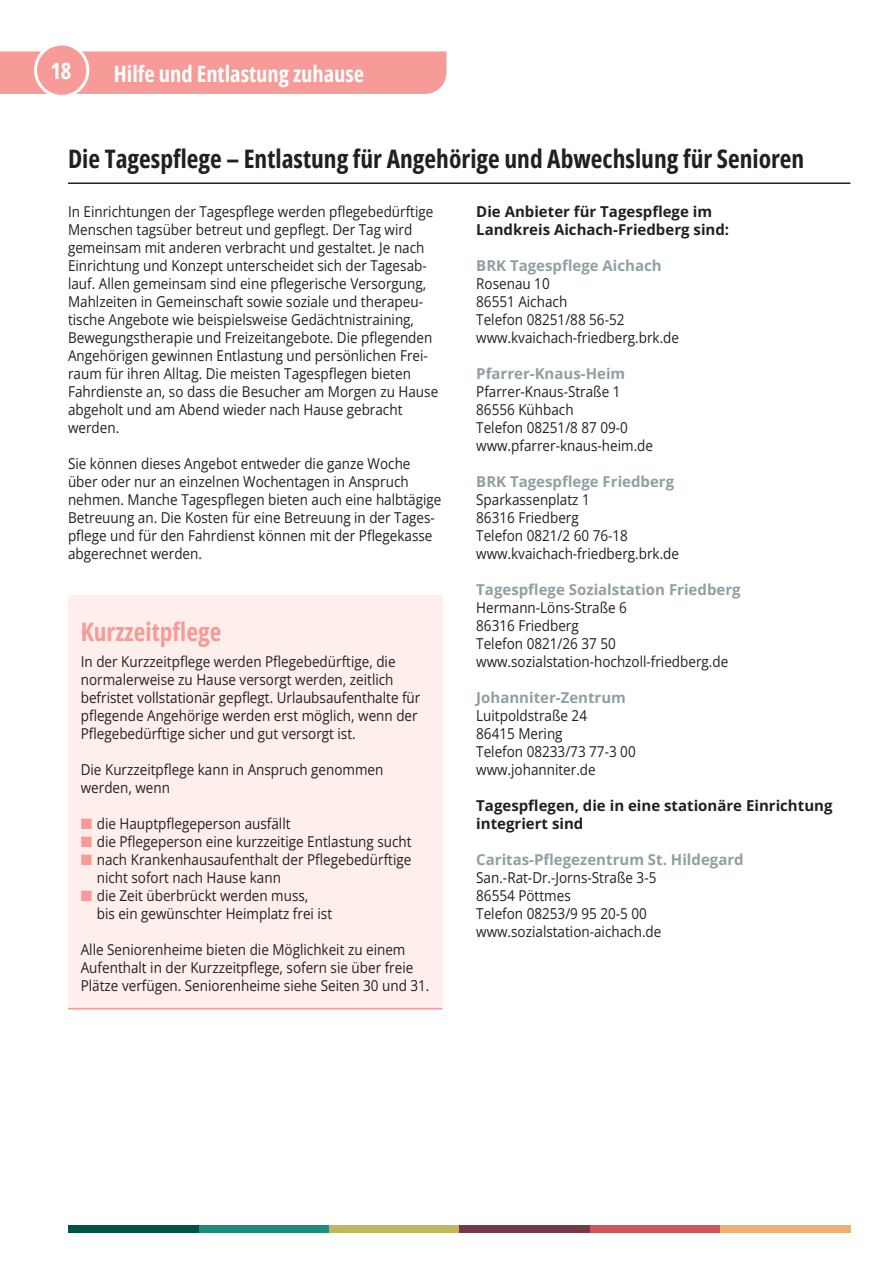
<style>
.page{position:relative;width:893px;height:1263px;background:#fff}
.page>*{position:absolute;margin:0;border:0;box-sizing:border-box;transform-origin:0 0}
._10_Überschrift_17_Punkt{font:700 25.5px "Open Sans Condensed";color:#231f20}
._30_Kasten_Überschrift_17_Punkt{font:700 25.5px "Open Sans Condensed";color:#f69b97}
._71_Inhalt_Überschrift{font:700 22.5px "Open Sans Condensed";color:#fff}
._11_Grundtext_Regular{font:15px/18px "Open Sans";color:#231f20;scale:.9 1}
._12_Grundtext_mit_Quadrat{font:15px/18px "Open Sans";color:#231f20;scale:.9 1}
._13_Grundtext_Überschrift_Farbe{font:700 15px "Open Sans";color:#909fa4}
._14_Grundtext_Zwischentitel_Schwarz{font:700 15px/18px "Open Sans";color:#231f20}
.s1{color:#f69b97}
</style>
<div class="page">
<div style="left:0;top:51px;width:446px;height:43px;background:#f69b97"></div>
<div style="left:198px;top:1225px;width:131px;height:8px;background:#1c8e7d"></div>
<div style="left:329px;top:1225px;width:130px;height:8px;background:#bfb75f"></div>
<div style="left:720px;top:1225px;width:130px;height:8px;background:#efae72"></div>
<div style="left:590px;top:1225px;width:130px;height:8px;background:#d25458"></div>
<div style="left:459px;top:1225px;width:131px;height:8px;background:#743849"></div>
<div style="left:68px;top:1225px;width:130px;height:8px;background:#005342"></div>
<div style="left:36px;top:44px;width:52px;height:52px;background:#f69b97;border-radius:50%"></div>
<div style="left:34px;top:43px;width:55px;height:55px;border:3px solid #fff;border-radius:50%"></div>
<hr style="left:68px;top:182px;width:782px;height:2px;background:#231f20">
<div style="left:68px;top:595px;width:374px;height:414px;background:#feefec"></div>
<hr style="left:68px;top:1008px;width:374px;height:1px;background:#f69b97">
<p class="_71_Inhalt_Überschrift" style="left:50px;top:56px;width:23px">18</p>
<p class="_71_Inhalt_Überschrift" style="left:114px;top:58px;width:252px">Hilfe und Entlastung zuhause</p>
<p class="_10_Überschrift_17_Punkt" style="left:68px;top:141px;width:738px">Die Tagespflege – Entlastung für Angehörige und Abwechslung für Senioren</p>
<p class="_11_Grundtext_Regular" style="left:68px;top:202px;width:413px">In Einrichtungen der Tagespflege werden pflegebedürftige Menschen tagsüber betreut und gepflegt. Der Tag wird gemeinsam mit anderen verbracht und gestaltet. Je nach Einrichtung und Konzept unterscheidet sich der Tagesab&shy;lauf. Allen gemeinsam sind eine pflegerische Versorgung, Mahlzeiten in Gemeinschaft sowie soziale und therapeu&shy;tische Angebote wie beispielsweise Gedächtnistraining, Bewegungstherapie und Freizeitangebote. Die pflegenden Angehörigen gewinnen Entlastung und persönlichen Frei&shy;raum für ihren Alltag. Die meisten Tagespflegen bieten Fahrdienste an, so dass die Besucher am Morgen zu Hause abgeholt und am Abend wieder nach Hause gebracht werden.</p>
<p class="_11_Grundtext_Regular" style="left:68px;top:454px;width:416px">Sie können dieses Angebot entweder die ganze Woche über oder nur an einzelnen Wochentagen in Anspruch nehmen. Manche Tagespflegen bieten auch eine halbtägige Betreuung an. Die Kosten für eine Betreuung in der Tages&shy;pflege und für den Fahrdienst können mit der Pflegekasse abgerechnet werden.</p>
<p class="_14_Grundtext_Zwischentitel_Schwarz" style="left:476px;top:202px;width:254px">Die Anbieter für Tagespflege im<br>Landkreis Aichach-Friedberg sind:</p>
<p class="_13_Grundtext_Überschrift_Farbe" style="left:476px;top:256px;width:187px">BRK Tagespflege Aichach</p>
<p class="_11_Grundtext_Regular" style="left:476px;top:274px;width:227px">Rosenau 10<br>86551 Aichach<br>Telefon 08251/88 56-52 www.kvaichach-friedberg.brk.de</p>
<p class="_13_Grundtext_Überschrift_Farbe" style="left:476px;top:364px;width:151px">Pfarrer-Knaus-Heim</p>
<p class="_11_Grundtext_Regular" style="left:476px;top:382px;width:198px">Pfarrer-Knaus-Straße 1<br>86556 Kühbach<br>Telefon 08251/8 87 09-0 www.pfarrer-knaus-heim.de</p>
<p class="_13_Grundtext_Überschrift_Farbe" style="left:476px;top:472px;width:199px">BRK Tagespflege Friedberg</p>
<p class="_11_Grundtext_Regular" style="left:476px;top:490px;width:227px">Sparkassenplatz 1<br>86316 Friedberg<br>Telefon 0821/2 60 76-18 www.kvaichach-friedberg.brk.de</p>
<p class="_13_Grundtext_Überschrift_Farbe" style="left:476px;top:580px;width:266px">Tagespflege Sozialstation Friedberg</p>
<p class="_11_Grundtext_Regular" style="left:476px;top:598px;width:282px">Hermann-Löns-Straße 6<br>86316 Friedberg<br>Telefon 0821/26 37 50 www.sozialstation-hochzoll-friedberg.de</p>
<p class="_13_Grundtext_Überschrift_Farbe" style="left:476px;top:688px;width:151px">Johanniter-Zentrum</p>
<p class="_11_Grundtext_Regular" style="left:476px;top:706px;width:179px">Luitpoldstraße 24<br>86415 Mering<br>Telefon 08233/73 77-3 00 www.johanniter.de</p>
<p class="_14_Grundtext_Zwischentitel_Schwarz" style="left:476px;top:796px;width:358px">Tagespflegen, die in eine stationäre Einrichtung integriert sind</p>
<p class="_13_Grundtext_Überschrift_Farbe" style="left:476px;top:850px;width:269px">Caritas-Pflegezentrum St. Hildegard</p>
<p class="_11_Grundtext_Regular" style="left:476px;top:868px;width:207px">San.-Rat-Dr.-Jorns-Straße 3-5<br>86554 Pöttmes<br>Telefon 08253/9 95 20-5 00 www.sozialstation-aichach.de</p>
<p class="_30_Kasten_Überschrift_17_Punkt" style="left:81px;top:614px;width:142px">Kurzzeitpflege</p>
<p class="_11_Grundtext_Regular" style="left:81px;top:652px;width:379px">In der Kurzzeitpflege werden Pflegebedürftige, die normalerweise zu Hause versorgt werden, zeitlich befristet vollstationär gepflegt. Urlaubsaufenthalte für pflegende Angehörige werden erst möglich, wenn der Pflegebedürftige sicher und gut versorgt ist.</p>
<p class="_11_Grundtext_Regular" style="left:81px;top:760px;width:338px">Die Kurzzeitpflege kann in Anspruch genommen werden, wenn</p>
<p class="_12_Grundtext_mit_Quadrat" style="left:81px;top:814px;width:235px"><span class="s1">■</span> die Hauptpflegeperson ausfällt</p>
<p class="_12_Grundtext_mit_Quadrat" style="left:81px;top:832px;width:369px"><span class="s1">■</span> die Pflegeperson eine kurzzeitige Entlastung sucht</p>
<p class="_12_Grundtext_mit_Quadrat" style="left:97px;top:850px;width:351px;text-indent:-16px"><span class="s1">■</span> nach Krankenhausaufenthalt der Pflegebedürftige nicht sofort nach Hause kann</p>
<p class="_12_Grundtext_mit_Quadrat" style="left:97px;top:886px;width:263px;text-indent:-16px"><span class="s1">■</span> die Zeit überbrückt werden muss,<br>bis ein gewünschter Heimplatz frei ist</p>
<p class="_11_Grundtext_Regular" style="left:81px;top:940px;width:389px">Alle Seniorenheime bieten die Möglichkeit zu einem<br>Aufenthalt in der Kurzzeitpflege, sofern sie über freie<br>Plätze verfügen. Seniorenheime siehe Seiten 30 und 31.</p>
</div>
